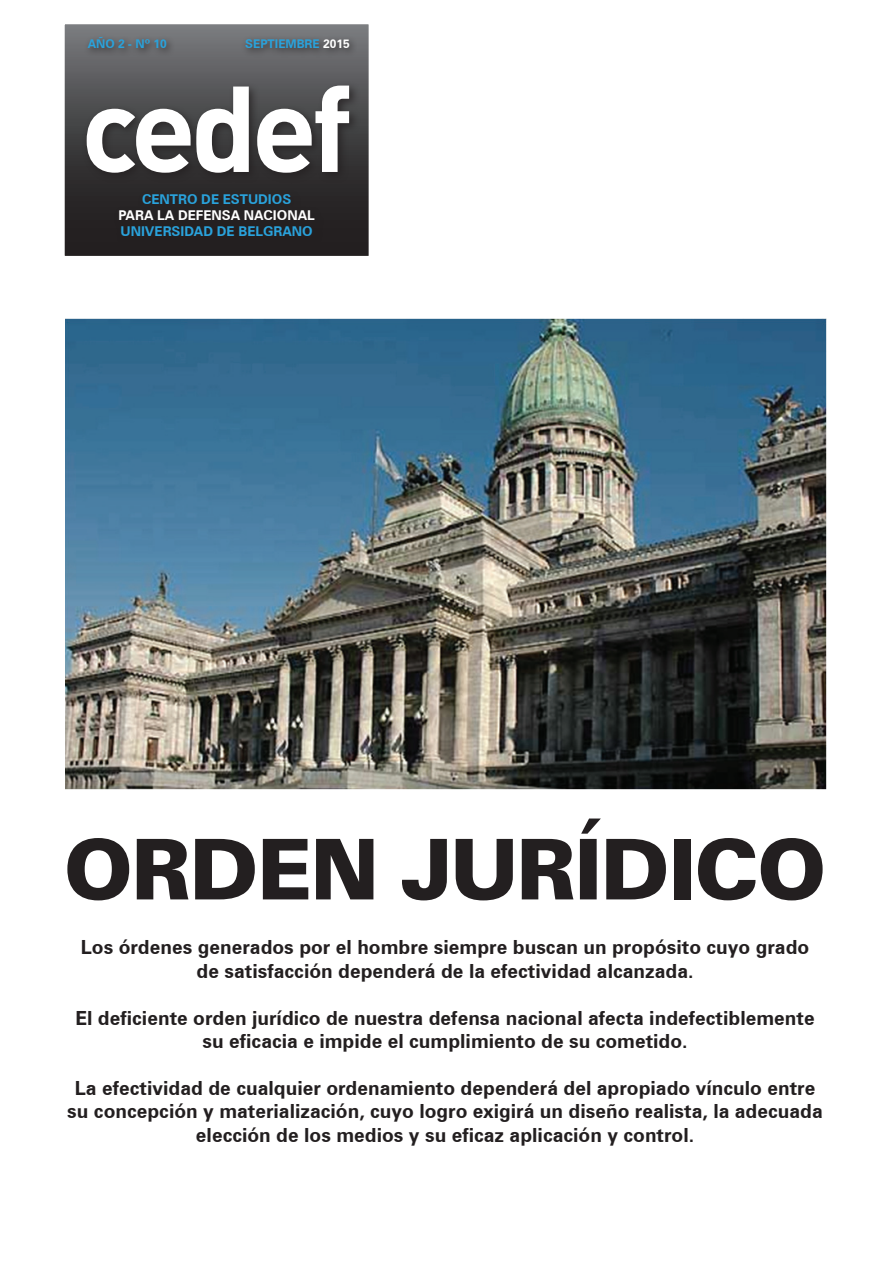
<style>
.page{position:relative;width:893px;height:1263px;background:#fff}
.page>*{position:absolute;margin:0;border:0;box-sizing:border-box;transform-origin:0 0}
.t1{font:700 120px "DIN Pro";letter-spacing:-.05em;color:#fff}
.t2{font:900 84px "Zurich BT";letter-spacing:-.02em;color:#231f20}
.t3{font:700 19.5px/23.4px "Zurich BT";color:#231f20;text-align:center}
.t4{font:700 13.5px "Zurich BT";color:#2aa2db}
.t5{font:700 13.5px "Zurich BT";color:#fff}
.t6{font:700 12px "Zurich BT";color:#2aa2db}
.s1{color:#fff}
</style>
<div class="page">
<div style="left:61px;top:21px;width:311px;height:239px;background:linear-gradient(to bottom,#747679,#130f0f)"></div>
<div style="left:57px;top:17px;width:319px;height:246px;border:8px solid #fff"></div>
<div style="left:81px;top:81px;width:279px;height:103px;background:#231f20;opacity:.75"></div>
<div style="left:241px;top:35px;width:116px;height:22px;background:#231f20;opacity:.75"></div>
<div style="left:83px;top:33px;width:92px;height:24px;background:#231f20;opacity:.75"></div>
<div style="left:114px;top:189px;width:210px;height:58px;background:#231f20"></div>
<img style="left:65px;top:319px;width:761px;height:471px">
<p class="t6" style="left:88px;top:37px;width:81px">AÑO 2 - Nº 10</p>
<p class="t6" style="left:245px;top:37px;width:106px">SEPTIEMBRE <span class="s1">2015</span></p>
<h1 class="t1" style="left:81px;top:47px;width:273px">cedef</h1>
<p class="t4" style="left:142px;top:191px;width:20px">Centro</p>
<p class="t4" style="left:201px;top:191px;width:91px">de ESTUDIOS</p>
<p class="t5" style="left:118px;top:207px;width:198px">PARA LA DEFENSA NACIONAL</p>
<p class="t4" style="left:121px;top:223px;width:43px">Universi</p>
<p class="t4" style="left:184px;top:223px;width:100px">dad de Belgrano</p>
<h2 class="t2" style="left:64px;top:818px;width:764px">ORDEN JURÍDICO</h2>
<p class="t3" style="left:81px;top:935px;width:730px">Los órdenes generados por el hombre siempre buscan un propósito cuyo grado de satisfacción dependerá de la efectividad alcanzada.</p>
<p class="t3" style="left:75px;top:1006px;width:741px">El deficiente orden jurídico de nuestra defensa nacional afecta indefectiblemente su eficacia e impide el cumplimiento de su cometido.</p>
<p class="t3" style="left:67px;top:1076px;width:757px">La efectividad de cualquier ordenamiento dependerá del apropiado vínculo entre su concepción y materialización, cuyo logro exigirá un diseño realista, la adecuada elección de los medios y su eficaz aplicación y control.</p>
</div>
